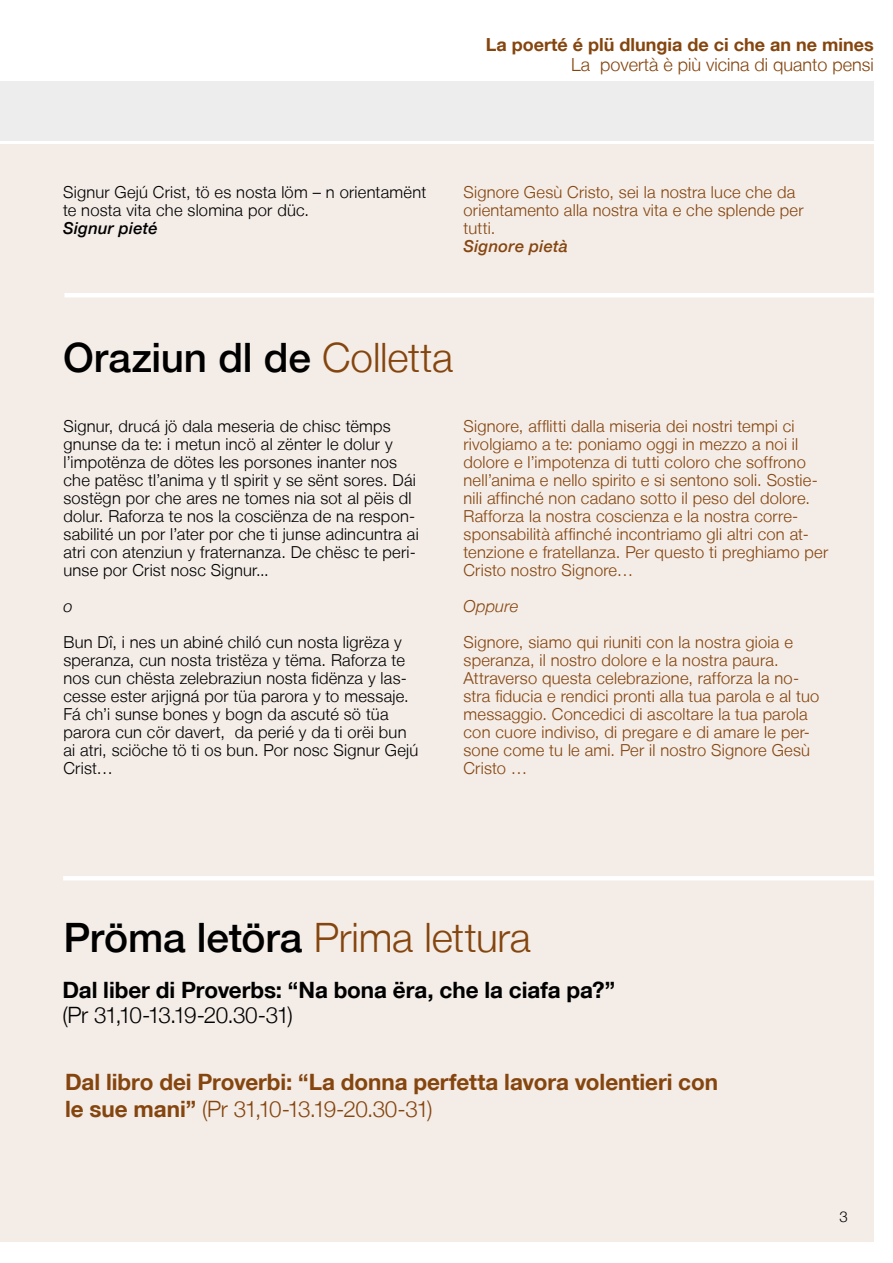
<style>
.page{position:relative;width:893px;height:1263px;background:#fff}
.page>*{position:absolute;margin:0;border:0;box-sizing:border-box;transform-origin:0 0}
.t1{font:300 40.5px "Helvetica Neue LT";letter-spacing:-.005em;color:#85450e}
.t2{font:500 40.5px "Helvetica Neue LT";letter-spacing:-.005em;color:#000}
.t3{font:700 22.5px/27px "Helvetica Neue LT";letter-spacing:-.005em;color:#85450e}
.t4{font:700 22.5px "Helvetica Neue LT";letter-spacing:-.005em;color:#000}
.t5{font:300 22.5px "Helvetica Neue LT";letter-spacing:-.06em;color:#000}
.t6{font:700 18px "Helvetica Neue LT";color:#85450e}
.t7{font:300 18px "Helvetica Neue LT";color:#85450e}
.t8{font:300 16.5px/18px "Helvetica Neue LT";letter-spacing:.015em;color:#85450e}
.t9{font:300 16.5px/18px "Helvetica Neue LT";letter-spacing:.015em;color:#000}
.t10{font:italic 500 16.5px "Helvetica Neue LT";letter-spacing:.015em;color:#85450e}
.t11{font:italic 500 16.5px "Helvetica Neue LT";letter-spacing:.015em;color:#000}
.t12{font:italic 300 16.5px "Helvetica Neue LT";letter-spacing:.01em;color:#85450e}
.t13{font:italic 300 16.5px "Helvetica Neue LT";color:#000}
.t14{font:300 15px "Helvetica Neue LT";color:#000}
.s1{font-weight:300;color:#85450e}
.s2{font-weight:500;color:#000}
.s3{font-weight:300}
</style>
<div class="page">
<div style="left:0;top:81px;width:874px;height:59px;background:#ededed"></div>
<div style="left:0;top:145px;width:874px;height:1097px;background:#f3ece7"></div>
<hr style="left:64px;top:293px;width:829px;height:4px;background:#fff">
<hr style="left:63px;top:876px;width:830px;height:4px;background:#fff">
<p class="t6" style="left:486px;top:34px;width:389px">La poerté é plü dlungia de ci che an ne mines</p>
<p class="t7" style="left:571px;top:53px;width:304px">La povertà è più vicina di quanto pensi</p>
<p class="t9" style="left:63px;top:183px;width:365px">Signur Gejú Crist, tö es nosta löm – n orientamënt te nosta vita che slomina por düc.</p>
<p class="t11" style="left:63px;top:218px;width:96px">Signur pieté</p>
<p class="t8" style="left:463px;top:183px;width:342px">Signore Gesù Cristo, sei la nostra luce che da orientamento alla nostra vita e che splende per tutti.</p>
<p class="t10" style="left:463px;top:236px;width:106px">Signore pietà</p>
<h1 class="t2" style="left:63px;top:334px;width:392px">Oraziun dl de <span class="s1">Colletta</span></h1>
<p class="t9" style="left:63px;top:417px;width:357px">Signur, drucá jö dala meseria de chisc tëmps gnunse da te: i metun incö al zënter le dolur y l’impotënza de dötes les porsones inanter nos che patësc tl’anima y tl spirit y se sënt sores. Dái sostëgn por che ares ne tomes nia sot al pëis dl dolur. Raforza te nos la cosciënza de na respon&shy;sabilité un por l’ater por che ti junse adincuntra ai atri con atenziun y fraternanza. De chësc te peri&shy;unse por Crist nosc Signur...</p>
<p class="t13" style="left:63px;top:596px;width:11px">o</p>
<p class="t9" style="left:63px;top:633px;width:356px">Bun Dî, i nes un abiné chiló cun nosta ligrëza y speranza, cun nosta tristëza y tëma. Raforza te nos cun chësta zelebraziun nosta fidënza y las&shy;cesse ester arjigná por tüa parora y to messaje.<br>Fá ch’i sunse bones y bogn da ascuté sö tüa parora cun cör davert, da perié y da ti orëi bun ai atri, sciöche tö ti os bun. Por nosc Signur Gejú Crist…</p>
<p class="t8" style="left:463px;top:417px;width:366px">Signore, afflitti dalla miseria dei nostri tempi ci rivolgiamo a te: poniamo oggi in mezzo a noi il dolore e l’impotenza di tutti coloro che soffrono nell’anima e nello spirito e si sentono soli. Sostie&shy;nili affinché non cadano sotto il peso del dolore.<br>Rafforza la nostra coscienza e la nostra corre&shy;sponsabilità affinché incontriamo gli altri con at&shy;tenzione e fratellanza. Per questo ti preghiamo per Cristo nostro Signore…</p>
<p class="t12" style="left:463px;top:596px;width:56px">Oppure</p>
<p class="t8" style="left:463px;top:633px;width:357px">Signore, siamo qui riuniti con la nostra gioia e speranza, il nostro dolore e la nostra paura.<br>Attraverso questa celebrazione, rafforza la no&shy;stra fiducia e rendici pronti alla tua parola e al tuo messaggio. Concedici di ascoltare la tua parola con cuore indiviso, di pregare e di amare le per&shy;sone come tu le ami. Per il nostro Signore Gesù Cristo …</p>
<h1 class="t1" style="left:63px;top:912px;width:469px"><span class="s2">Pröma letöra</span> Prima lettura</h1>
<h2 class="t4" style="left:62px;top:976px;width:554px">Dal liber di Proverbs: “Na bona ëra, che la ciafa pa?”</h2>
<h2 class="t5" style="left:62px;top:1002px;width:232px">(Pr 31,10-13.19-20.30-31)</h2>
<h2 class="t3" style="left:65px;top:1068px;width:654px">Dal libro dei Proverbi: “La donna perfetta lavora volentieri con le sue mani” <span class="s3">(Pr 31,10-13.19-20.30-31)</span></h2>
<p class="t14" style="left:839px;top:1207px;width:10px">3</p>
</div>
